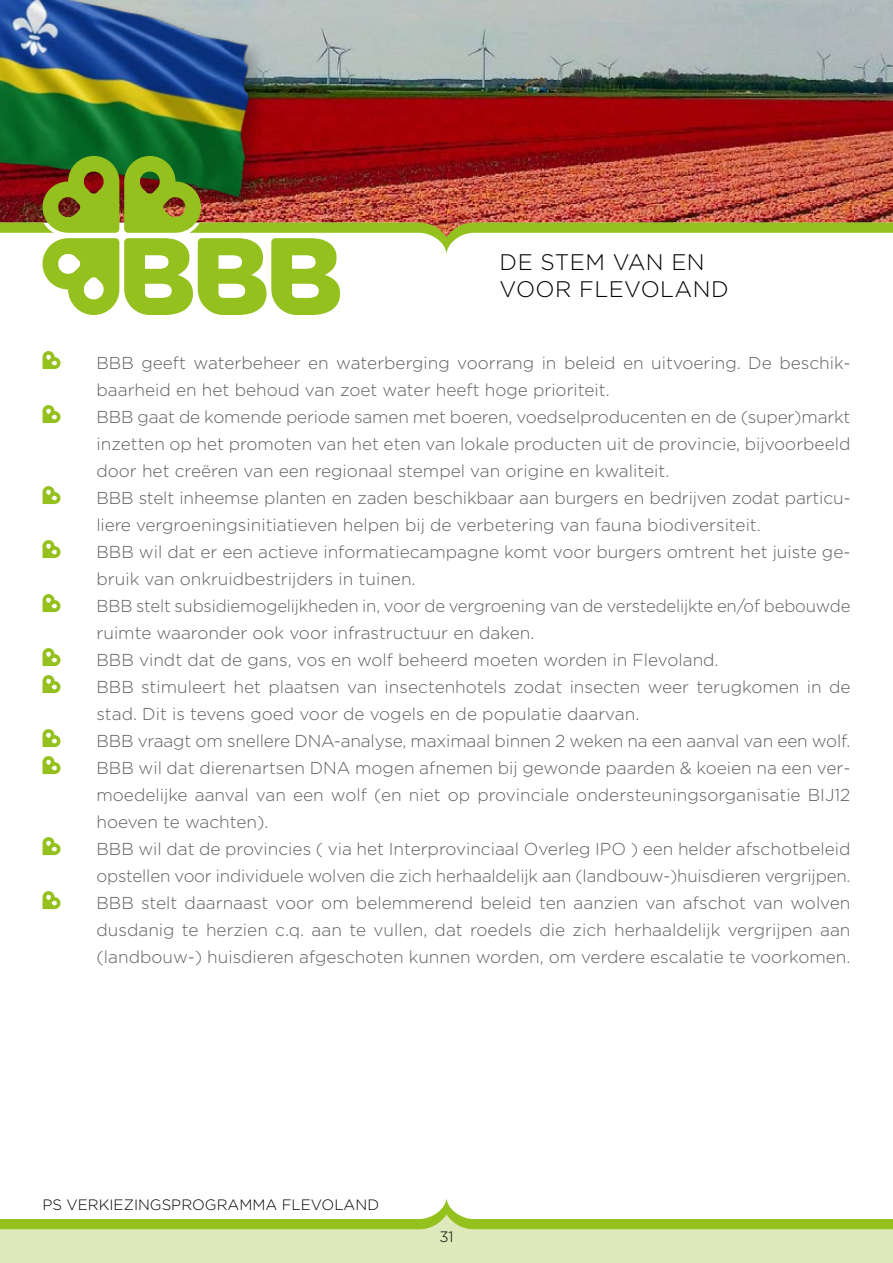
<style>
.page{position:relative;width:893px;height:1263px;background:#fff}
.page>*{position:absolute;margin:0;border:0;box-sizing:border-box;transform-origin:0 0}
.t1{font:300 22.5px/27px "Gotham";letter-spacing:.02em;color:#000}
.t2{font:300 17.25px/27px "Gotham";color:#5f5e5e}
.t3{font:300 15px "Gotham";color:#000}
</style>
<div class="page">
<div style="left:0;top:1225px;width:893px;height:38px;background:#dee9bb"></div>
<img style="left:272px;top:0;width:621px;height:156px">
<img style="left:0;top:0;width:272px;height:156px">
<img style="left:0;top:156px;width:893px;height:159px">
<svg style="left:0;top:1198px;width:893px;height:32px"></svg>
<svg style="left:43px;top:351px;width:18px;height:18px"></svg>
<svg style="left:43px;top:405px;width:18px;height:18px"></svg>
<svg style="left:43px;top:486px;width:18px;height:18px"></svg>
<svg style="left:43px;top:540px;width:18px;height:18px"></svg>
<svg style="left:43px;top:594px;width:18px;height:18px"></svg>
<svg style="left:43px;top:648px;width:18px;height:18px"></svg>
<svg style="left:43px;top:675px;width:18px;height:18px"></svg>
<svg style="left:43px;top:729px;width:18px;height:18px"></svg>
<svg style="left:43px;top:756px;width:18px;height:18px"></svg>
<svg style="left:43px;top:837px;width:18px;height:18px"></svg>
<svg style="left:43px;top:891px;width:18px;height:18px"></svg>
<h1 class="t1" style="left:500px;top:248px;width:231px">DE STEM VAN EN<br>VOOR FLEVOLAND</h1>
<p class="t2" style="left:97px;top:349px;width:755px">BBB geeft waterbeheer en waterberging voorrang in beleid en uitvoering. De beschik&shy;baarheid en het behoud van zoet water heeft hoge prioriteit.<br>BBB gaat de komende periode samen met boeren, voedselproducenten en de (super)markt inzetten op het promoten van het eten van lokale producten uit de provincie, bijvoorbeeld door het creëren van een regionaal stempel van origine en kwaliteit.<br>BBB stelt inheemse planten en zaden beschikbaar aan burgers en bedrijven zodat particu&shy;liere vergroeningsinitiatieven helpen bij de verbetering van fauna biodiversiteit.<br>BBB wil dat er een actieve informatiecampagne komt voor burgers omtrent het juiste ge&shy;bruik van onkruidbestrijders in tuinen.<br>BBB stelt subsidiemogelijkheden in, voor de vergroening van de verstedelijkte en/of bebouwde ruimte waaronder ook voor infrastructuur en daken.<br>BBB vindt dat de gans, vos en wolf beheerd moeten worden in Flevoland.<br>BBB stimuleert het plaatsen van insectenhotels zodat insecten weer terugkomen in de stad. Dit is tevens goed voor de vogels en de populatie daarvan.<br>BBB vraagt om snellere DNA-analyse, maximaal binnen 2 weken na een aanval van een wolf.<br>BBB wil dat dierenartsen DNA mogen afnemen bij gewonde paarden &amp; koeien na een ver&shy;moedelijke aanval van een wolf (en niet op provinciale ondersteuningsorganisatie BIJ12 hoeven te wachten).<br>BBB wil dat de provincies ( via het Interprovinciaal Overleg IPO ) een helder afschotbeleid opstellen voor individuele wolven die zich herhaaldelijk aan (landbouw-)huisdieren vergrijpen.<br>BBB stelt daarnaast voor om belemmerend beleid ten aanzien van afschot van wolven dusdanig te herzien c.q. aan te vullen, dat roedels die zich herhaaldelijk vergrijpen aan (landbouw-) huisdieren afgeschoten kunnen worden, om verdere escalatie te voorkomen.</p>
<p class="t3" style="left:43px;top:1196px;width:338px">PS VERKIEZINGSPROGRAMMA FLEVOLAND</p>
<p class="t3" style="left:439px;top:1229px;width:16px">31</p>
</div>
